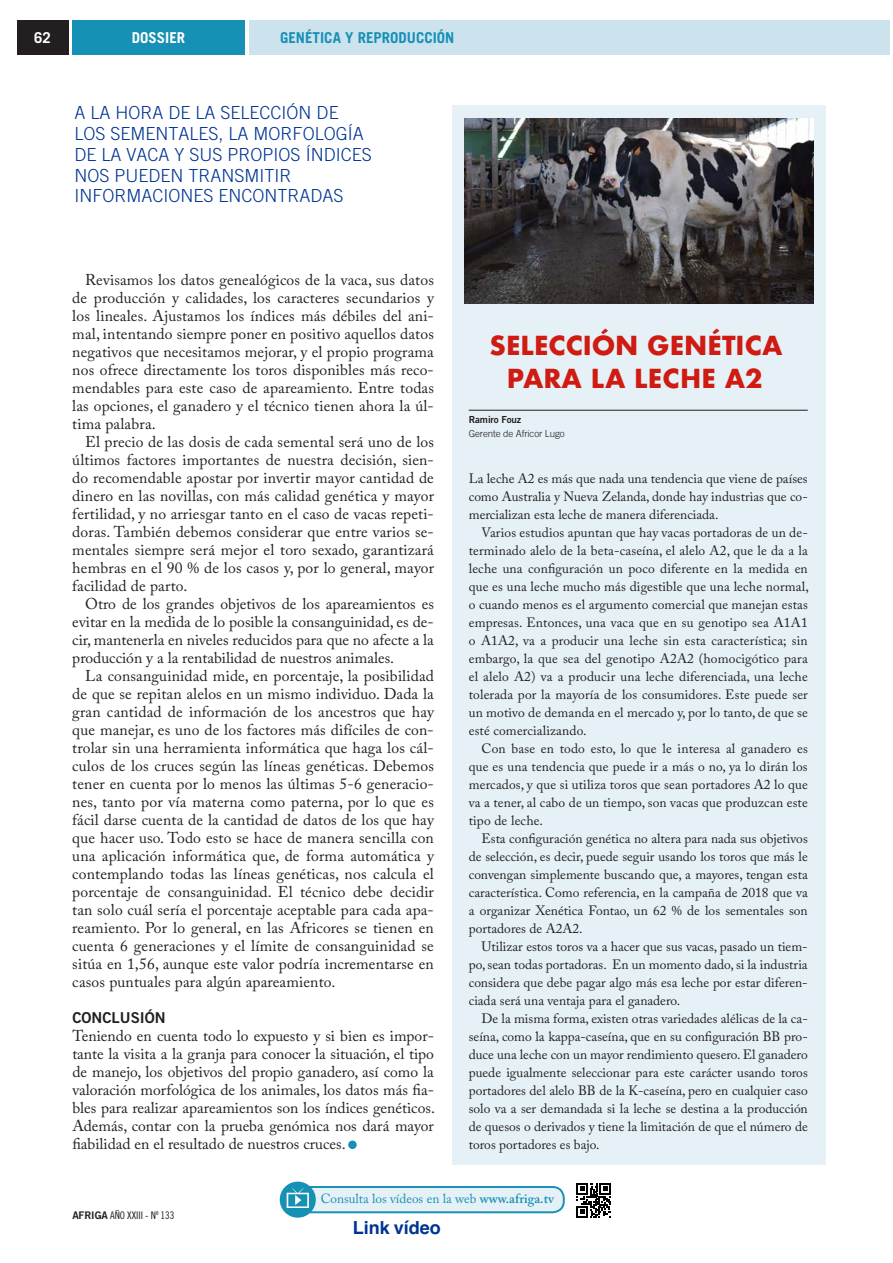
<style>
.page{position:relative;width:893px;height:1263px;background:#fff}
.page>*{position:absolute;margin:0;border:0;box-sizing:border-box;transform-origin:0 0}
.t1{font:700 25.5px/33.2px "Futura";color:#cf1b11;text-align:center}
.t2{font:300 18px/20.9px "Trade Gothic";color:#003492}
.t3{font:700 18px "Helvetica";color:#003492}
.t4{font:15.6px/18px "Adobe Caslon Pro";letter-spacing:.01em;color:#231f20;text-align:justify}
.t5{font:700 15px "Trade Gothic";color:#1690b5}
.t6{font:15px "Trade Gothic Bold Two";color:#231f20}
.t7{font:700 15px "Trade Gothic";color:#fff}
.t8{font:13.5px/18px "Adobe Caslon Pro";color:#231f20;text-align:justify}
.t9{font:13.2px "Adobe Caslon Pro";color:#1690b5}
.t10{font:10.5px "Trade Gothic Cond Eighteen";letter-spacing:-.01em;color:#231f20}
.t11{font:300 9.75px "Trade Gothic";letter-spacing:-.01em;color:#231f20}
.t12{font:9.75px "Trade Gothic Bold Two";letter-spacing:-.01em;color:#231f20}
.s1{font-family:"Trade Gothic Bold Two"}
.s2{font-weight:600}
</style>
<div class="page">
<div style="left:72px;top:20px;width:172px;height:34px;background:#1690b5"></div>
<div style="left:249px;top:20px;width:640px;height:34px;background:#cce3ee"></div>
<div style="left:17px;top:20px;width:51px;height:34px;background:#231f20"></div>
<div style="left:348px;top:1141px;width:9px;height:8px;background:#1690b5;border-radius:50%"></div>
<div style="left:452px;top:105px;width:373px;height:1060px;background:#e5f1f6"></div>
<img style="left:464px;top:118px;width:349px;height:185px">
<hr style="left:469px;top:410px;width:338px;height:1px;background:#231f20">
<div style="left:295px;top:1187px;width:268px;height:25px;background:#e5f1f6;border-radius:11px"></div>
<div style="left:294px;top:1186px;width:270px;height:27px;border:2px solid #1690b5;border-radius:11px"></div>
<div style="left:280px;top:1182px;width:36px;height:36px;background:#1690b5;border-radius:50%"></div>
<svg style="left:286px;top:1188px;width:23px;height:20px"></svg>
<svg style="left:576px;top:1183px;width:35px;height:35px"></svg>
<p class="t7" style="left:34px;top:28px;width:18px">62</p>
<p class="t7" style="left:132px;top:28px;width:55px">DOSSIER</p>
<p class="t5" style="left:280px;top:28px;width:176px">GENÉTICA Y REPRODUCCIÓN</p>
<p class="t2" style="left:74px;top:102px;width:299px">A LA HORA DE LA SELECCIÓN DE<br>LOS SEMENTALES, LA MORFOLOGÍA<br>DE LA VACA Y SUS PROPIOS ÍNDICES<br>NOS PUEDEN TRANSMITIR<br>INFORMACIONES ENCONTRADAS</p>
<p class="t4" style="left:72px;top:271px;width:363px;text-indent:13px">Revisamos los datos genealógicos de la vaca, sus datos de producción y calidades, los caracteres secundarios y los lineales. Ajustamos los índices más débiles del ani&shy;mal, intentando siempre poner en positivo aquellos datos negativos que necesitamos mejorar, y el propio programa nos ofrece directamente los toros disponibles más reco&shy;mendables para este caso de apareamiento. Entre todas las opciones, el ganadero y el técnico tienen ahora la úl&shy;tima palabra.</p>
<p class="t4" style="left:72px;top:433px;width:363px;text-indent:13px">El precio de las dosis de cada semental será uno de los últimos factores importantes de nuestra decisión, sien&shy;do recomendable apostar por invertir mayor cantidad de dinero en las novillas, con más calidad genética y mayor fertilidad, y no arriesgar tanto en el caso de vacas repeti&shy;doras. También debemos considerar que entre varios se&shy;mentales siempre será mejor el toro sexado, garantizará hembras en el 90 % de los casos y, por lo general, mayor facilidad de parto.</p>
<p class="t4" style="left:72px;top:595px;width:363px;text-indent:13px">Otro de los grandes objetivos de los apareamientos es evitar en la medida de lo posible la consanguinidad, es de&shy;cir, mantenerla en niveles reducidos para que no afecte a la producción y a la rentabilidad de nuestros animales.</p>
<p class="t4" style="left:72px;top:667px;width:363px;text-indent:13px">La consanguinidad mide, en porcentaje, la posibilidad de que se repitan alelos en un mismo individuo. Dada la gran cantidad de información de los ancestros que hay que manejar, es uno de los factores más difíciles de con&shy;trolar sin una herramienta informática que haga los cál&shy;culos de los cruces según las líneas genéticas. Debemos tener en cuenta por lo menos las últimas 5-6 generacio&shy;nes, tanto por vía materna como paterna, por lo que es fácil darse cuenta de la cantidad de datos de los que hay que hacer uso. Todo esto se hace de manera sencilla con una aplicación informática que, de forma automática y contemplando todas las líneas genéticas, nos calcula el porcentaje de consanguinidad. El técnico debe decidir tan solo cuál sería el porcentaje aceptable para cada apa&shy;reamiento. Por lo general, en las Africores se tienen en cuenta 6 generaciones y el límite de consanguinidad se sitúa en 1,56, aunque este valor podría incrementarse en casos puntuales para algún apareamiento.</p>
<p class="t6" style="left:72px;top:1008px;width:95px">CONCLUSIÓN</p>
<p class="t4" style="left:72px;top:1027px;width:364px">Teniendo en cuenta todo lo expuesto y si bien es impor&shy;tante la visita a la granja para conocer la situación, el tipo de manejo, los objetivos del propio ganadero, así como la valoración morfológica de los animales, los datos más fia&shy;bles para realizar apareamientos son los índices genéticos.<br>Además, contar con la prueba genómica nos dará mayor fiabilidad en el resultado de nuestros cruces.</p>
<h1 class="t1" style="left:489px;top:328px;width:294px">SELECCIÓN GENÉTICA<br>PARA LA LECHE A2</h1>
<p class="t12" style="left:469px;top:414px;width:54px">Ramiro Fouz</p>
<p class="t11" style="left:469px;top:427px;width:97px">Gerente de Africor Lugo</p>
<p class="t8" style="left:469px;top:469px;width:340px">La leche A2 es más que nada una tendencia que viene de países como Australia y Nueva Zelanda, donde hay industrias que co&shy;mercializan esta leche de manera diferenciada.</p>
<p class="t8" style="left:469px;top:523px;width:341px;text-indent:13px">Varios estudios apuntan que hay vacas portadoras de un de&shy;terminado alelo de la beta-caseína, el alelo A2, que le da a la leche una configuración un poco diferente en la medida en que es una leche mucho más digestible que una leche normal, o cuando menos es el argumento comercial que manejan estas empresas. Entonces, una vaca que en su genotipo sea A1A1 o A1A2, va a producir una leche sin esta característica; sin embargo, la que sea del genotipo A2A2 (homocigótico para el alelo A2) va a producir una leche diferenciada, una leche tolerada por la mayoría de los consumidores. Este puede ser un motivo de demanda en el mercado y, por lo tanto, de que se esté comercializando.</p>
<p class="t8" style="left:469px;top:739px;width:340px;text-indent:13px">Con base en todo esto, lo que le interesa al ganadero es que es una tendencia que puede ir a más o no, ya lo dirán los mercados, y que si utiliza toros que sean portadores A2 lo que va a tener, al cabo de un tiempo, son vacas que produzcan este tipo de leche.</p>
<p class="t8" style="left:469px;top:829px;width:340px;text-indent:13px">Esta configuración genética no altera para nada sus objetivos de selección, es decir, puede seguir usando los toros que más le convengan simplemente buscando que, a mayores, tengan esta característica. Como referencia, en la campaña de 2018 que va a organizar Xenética Fontao, un 62 % de los sementales son portadores de A2A2.</p>
<p class="t8" style="left:469px;top:937px;width:340px;text-indent:13px">Utilizar estos toros va a hacer que sus vacas, pasado un tiem&shy;po, sean todas portadoras. En un momento dado, si la industria considera que debe pagar algo más esa leche por estar diferen&shy;ciada será una ventaja para el ganadero.</p>
<p class="t8" style="left:469px;top:1009px;width:340px;text-indent:13px">De la misma forma, existen otras variedades alélicas de la ca&shy;seína, como la kappa-caseína, que en su configuración BB pro&shy;duce una leche con un mayor rendimiento quesero. El ganadero puede igualmente seleccionar para este carácter usando toros portadores del alelo BB de la K-caseína, pero en cualquier caso solo va a ser demandada si la leche se destina a la producción de quesos o derivados y tiene la limitación de que el número de toros portadores es bajo.</p>
<p class="t10" style="left:72px;top:1209px;width:103px"><span class="s1">AFRIGA</span> AÑO XXIII - Nº 133</p>
<p class="t9" style="left:321px;top:1191px;width:235px">Consulta los vídeos en la web <span class="s2">www.afriga.tv</span></p>
<p class="t3" style="left:353px;top:1221px;width:89px">Link vídeo</p>
</div>
